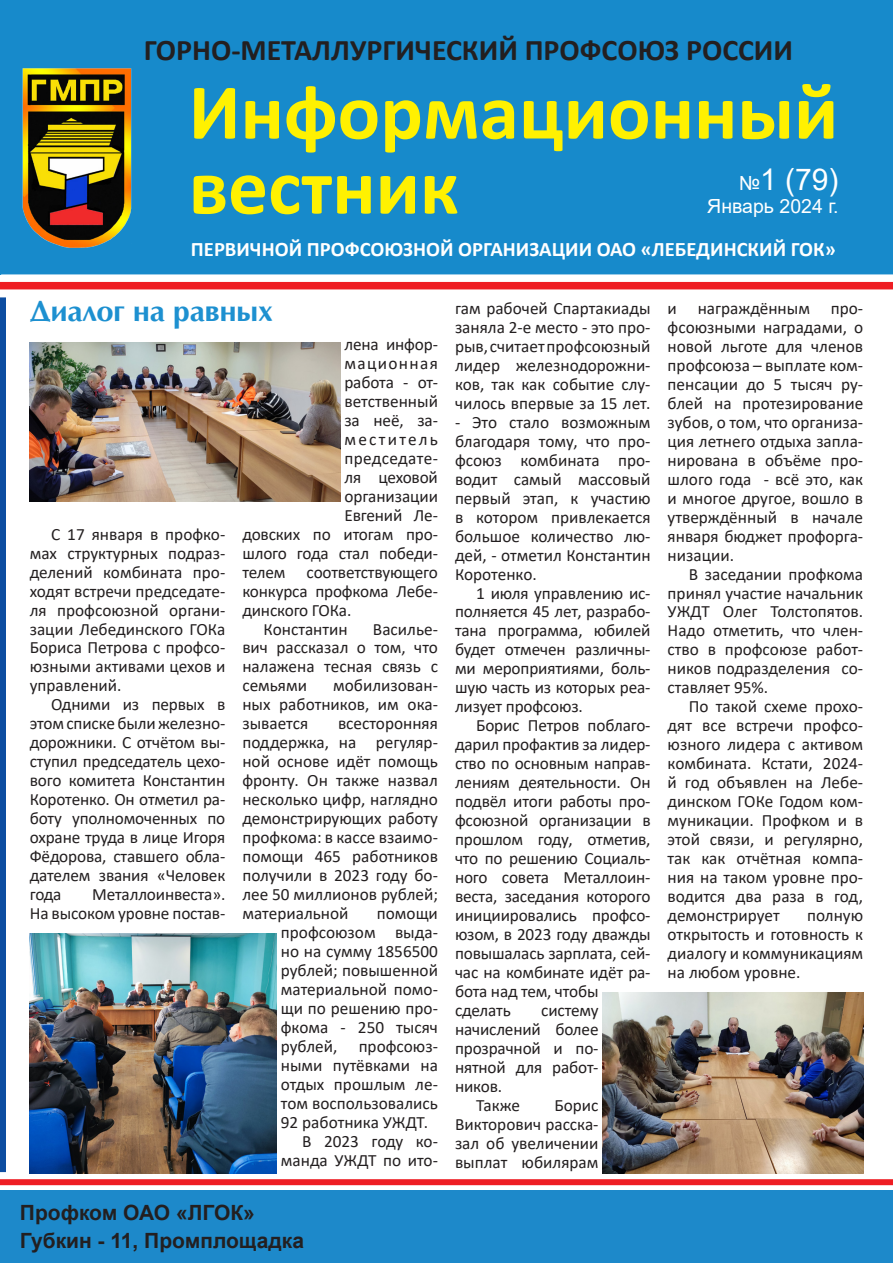
<style>
.page{position:relative;width:893px;height:1263px;background:#fff}
.page>*{position:absolute;margin:0;border:0;box-sizing:border-box;transform-origin:0 0}
.заголовок{font:700 79.5px "Calibri";color:#fff101}
.заголовок-2{font:700 30px "Calibri";color:#231f20}
.Заголовок_газета{font:700 30px "AG Opus";color:#1d90d0}
.t1{font:30px "Arial";color:#fff}
.t2{font:700 21px "Arial";color:#231f20}
.заголовок-3{font:700 20.7px "Calibri";color:#fff}
.t3{font:19.5px "Arial";color:#fff}
.основной_с_переносам{font:17.25px/18.9px "Calibri";letter-spacing:-.01em;color:#231f20;text-align:justify}
.основной_с_переносам-2{font:17.25px "Calibri";letter-spacing:.02em;color:#231f20}
.основной_с_переносам-3{font:17.25px "Calibri";letter-spacing:.08em;color:#231f20}
.основной_с_переносам-4{font:17.25px "Calibri";letter-spacing:.13em;color:#231f20}
.s1{font-size:19.5px}
</style>
<div class="page">
<div style="left:0;top:0;width:893px;height:274px;background:#178acb"></div>
<div style="left:0;top:1191px;width:893px;height:72px;background:#1d89ca"></div>
<div style="left:0;top:1179px;width:893px;height:6px;background:#ee1d23"></div>
<div style="left:0;top:282px;width:893px;height:7px;background:#ee1d23"></div>
<img style="left:22px;top:68px;width:110px;height:180px">
<div style="left:0;top:297px;width:6px;height:875px;background:#0d4da1"></div>
<img style="left:30px;top:934px;width:247px;height:239px">
<img style="left:30px;top:342px;width:310px;height:160px">
<img style="left:603px;top:993px;width:260px;height:180px">
<p class="заголовок-2" style="left:144px;top:29px;width:651px">ГОРНО-МЕТАЛЛУРГИЧЕСКИЙ ПРОФСОЮЗ РОССИИ</p>
<p class="заголовок" style="left:189px;top:56px;width:651px">Информационный</p>
<p class="заголовок" style="left:189px;top:131px;width:272px">вестник</p>
<p class="t1" style="left:739px;top:158px;width:101px"><span class="s1">№</span>1 (79)</p>
<p class="t3" style="left:707px;top:193px;width:133px">Январь 2024 г.</p>
<p class="заголовок-3" style="left:191px;top:234px;width:646px">ПЕРВИЧНОЙ ПРОФСОЮЗНОЙ ОРГАНИЗАЦИИ ОАО «ЛЕБЕДИНСКИЙ ГОК»</p>
<p class="Заголовок_газета" style="left:30px;top:293px;width:245px">Диалог на равных</p>
<p class="основной_с_переносам" style="left:30px;top:524px;width:197px;text-indent:21px">С 17 января в профко&shy;мах структурных подраз&shy;делений комбината про&shy;ходят встречи председате&shy;ля профсоюзной органи&shy;зации Лебединского ГОКа Бориса Петрова с профсо&shy;юзными активами цехов и управлений.</p>
<p class="основной_с_переносам" style="left:30px;top:695px;width:197px;text-indent:21px">Одними из первых в этом списке были железно&shy;дорожники. С отчётом вы&shy;ступил председатель цехо&shy;вого комитета Константин Коротенко. Он отметил ра&shy;боту уполномоченных по охране труда в лице Игоря Фëдорова, ставшего обла&shy;дателем звания «Человек года</p>
<p class="основной_с_переносам" style="left:30px;top:884px;width:197px;text-align:right">Металлоинвеста».<br>На высоком уровне постав-</p>
<p class="основной_с_переносам" style="left:344px;top:334px;width:95px">лена инфор-</p>
<p class="основной_с_переносам-3" style="left:344px;top:351px;width:95px">мационная</p>
<p class="основной_с_переносам" style="left:344px;top:372px;width:95px">работа - от-</p>
<p class="основной_с_переносам" style="left:344px;top:391px;width:95px">ветственный</p>
<p class="основной_с_переносам" style="left:344px;top:410px;width:95px">за неë, за-</p>
<p class="основной_с_переносам-4" style="left:344px;top:427px;width:95px">меститель</p>
<p class="основной_с_переносам-2" style="left:344px;top:446px;width:95px">председате-</p>
<p class="основной_с_переносам" style="left:344px;top:467px;width:95px">ля цеховой</p>
<p class="основной_с_переносам" style="left:344px;top:486px;width:95px">организации</p>
<p class="основной_с_переносам" style="left:344px;top:505px;width:95px">Евгений Ле-</p>
<p class="основной_с_переносам" style="left:242px;top:524px;width:197px">довских по итогам про-</p>
<p class="основной_с_переносам" style="left:242px;top:543px;width:197px">шлого года стал победи-</p>
<p class="основной_с_переносам" style="left:242px;top:562px;width:197px">телем соответствующего</p>
<p class="основной_с_переносам" style="left:242px;top:581px;width:197px">конкурса профкома Лебе-</p>
<p class="основной_с_переносам" style="left:242px;top:600px;width:111px">динского ГОКа.</p>
<p class="основной_с_переносам" style="left:264px;top:619px;width:86px">Константин</p>
<p class="основной_с_переносам" style="left:242px;top:619px;width:197px;text-indent:131px">Василье&shy;вич рассказал о том, что налажена тесная связь с семьями</p>
<p class="основной_с_переносам" style="left:242px;top:676px;width:197px;text-indent:91px">мобилизован&shy;ных работников, им ока&shy;зывается</p>
<p class="основной_с_переносам" style="left:242px;top:714px;width:197px;text-indent:96px">всесторонняя поддержка, на регуляр&shy;ной основе идёт помощь фронту. Он также назвал несколько цифр, наглядно демонстрирующих работу профкома: в кассе взаимо&shy;помощи 465 работников получили в 2023 году бо&shy;лее 50 миллионов рублей; материальной</p>
<p class="основной_с_переносам" style="left:281px;top:903px;width:159px;text-indent:96px">помощи профсоюзом выда&shy;но на сумму 1856500 рублей; повышенной материальной помо&shy;щи по решению про&shy;фкома - 250 тысяч рублей, профсоюз&shy;ными путёвками на отдых прошлым ле&shy;том воспользовались 92 работника УЖДТ.</p>
<p class="основной_с_переносам" style="left:281px;top:1131px;width:159px;text-align:right">В 2023 году ко&shy;манда УЖДТ по ито-</p>
<p class="t2" style="left:20px;top:1198px;width:237px">Профком ОАО «ЛГОК»</p>
<p class="t2" style="left:20px;top:1226px;width:286px">Губкин - 11, Промплощадка</p>
<p class="основной_с_переносам" style="left:455px;top:298px;width:197px">гам рабочей Спартакиады заняла 2-е место - это про&shy;рыв, считает профсоюзный лидер железнодорожни&shy;ков, так как событие слу&shy;чилось впервые за 15 лет.</p>
<p class="основной_с_переносам" style="left:455px;top:412px;width:197px">- Это стало возможным благодаря тому, что про&shy;фсоюз комбината про&shy;водит самый массовый первый этап, к участию в котором привлекается большое количество лю&shy;дей, - отметил Константин Коротенко.</p>
<p class="основной_с_переносам" style="left:455px;top:583px;width:197px;text-indent:21px">1 июля управлению ис&shy;полняется 45 лет, разрабо&shy;тана программа, юбилей будет отмечен различны&shy;ми мероприятиями, боль&shy;шую часть из которых реа&shy;лизует профсоюз.</p>
<p class="основной_с_переносам" style="left:455px;top:716px;width:197px;text-align:left;text-indent:21px">Борис Петров поблаго&shy;дарил профактив за лидер&shy;ство по основным направ&shy;лениям деятельности. Он подвёл итоги работы про&shy;фсоюзной организации в прошлом году, отметив, что по решению Социаль&shy;ного совета Металлоин&shy;веста, заседания которого инициировались профсо&shy;юзом, в 2023 году дважды повышалась зарплата, сей&shy;час на комбинате идëт ра&shy;бота над тем, чтобы сделать</p>
<p class="основной_с_переносам" style="left:455px;top:1000px;width:145px;text-indent:86px">систему начислений более прозрачной и по&shy;нятной для работ&shy;ников.</p>
<p class="основной_с_переносам" style="left:476px;top:1095px;width:45px">Также</p>
<p class="основной_с_переносам" style="left:455px;top:1095px;width:145px;text-indent:99px">Борис Викторович расска&shy;зал об увеличении выплат юбилярам</p>
<p class="основной_с_переносам" style="left:668px;top:298px;width:197px">и награждённым про&shy;фсоюзными наградами, о новой льготе для членов профсоюза – выплате ком&shy;пенсации до 5 тысяч ру&shy;блей на протезирование зубов, о том, что организа&shy;ция летнего отдыха запла&shy;нирована в объёме про&shy;шлого года - всё это, как и многое другое, вошло в утверждённый в начале января бюджет профорга&shy;низации.</p>
<p class="основной_с_переносам" style="left:668px;top:564px;width:197px;text-indent:21px">В заседании профкома принял участие начальник УЖДТ Олег Толстопятов.<br>Надо отметить, что член&shy;ство в профсоюзе работ&shy;ников подразделения со&shy;ставляет 95%.</p>
<p class="основной_с_переносам" style="left:668px;top:697px;width:197px;text-indent:21px">По такой схеме прохо&shy;дят все встречи профсо&shy;юзного лидера с активом комбината. Кстати, 2024- й год объявлен на Лебе&shy;динском ГОКе Годом ком&shy;муникации. Профком и в этой связи, и регулярно, так как отчётная компа&shy;ния на таком уровне про&shy;водится два раза в год, демонстрирует</p>
<p class="основной_с_переносам" style="left:668px;top:905px;width:197px;text-indent:140px">полную открытость и готовность к диалогу и коммуникациям на любом уровне.</p>
</div>
